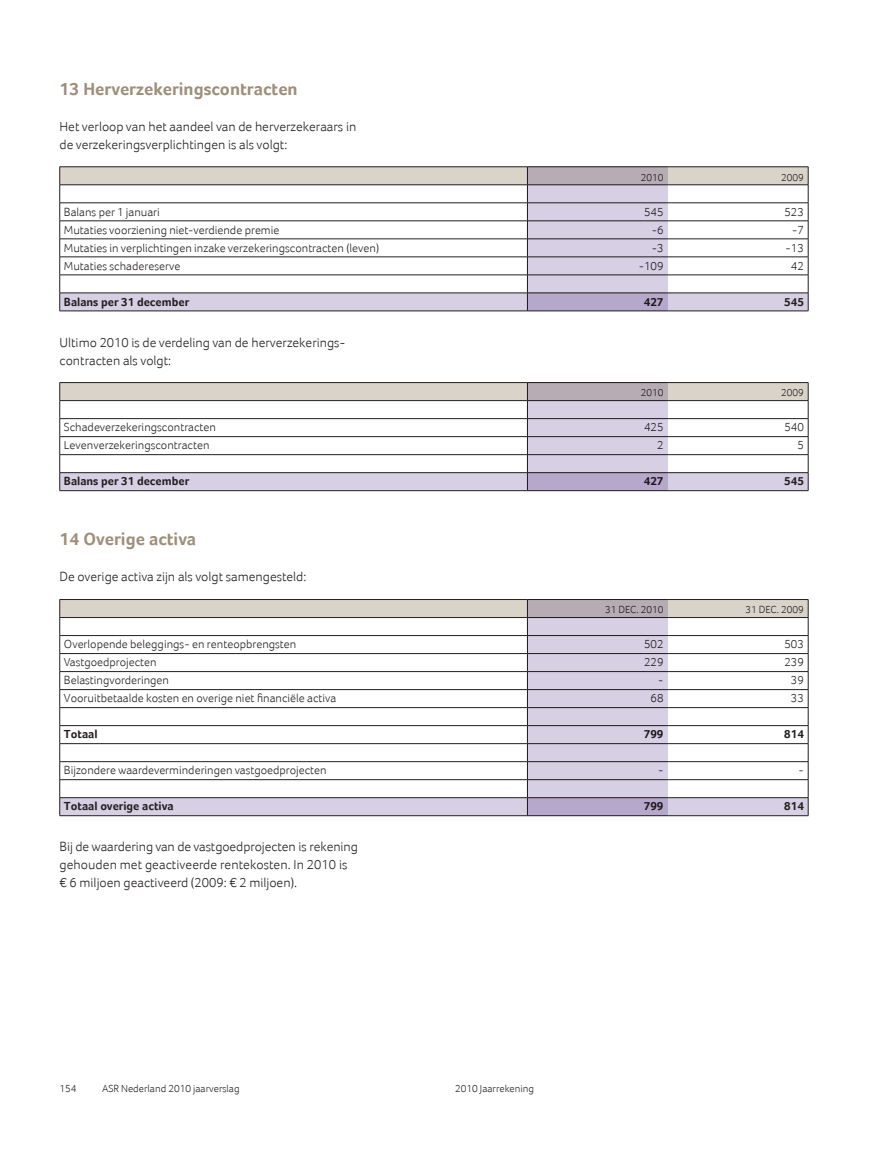
<style>
.page{position:relative;width:872px;height:1149px;background:#fff}
.page>*{position:absolute;margin:0;border:0;box-sizing:border-box;transform-origin:0 0}
.t1{font:700 18px "Foco";color:#9e8f7b}
.t2{font:300 13.5px/18px "Foco";color:#231f20}
.t3{font:300 12px "Foco";color:#231f20}
.t4{font:700 12px "Foco";color:#231f20}
.t5{font:300 10.5px "Foco";color:#231f20}
</style>
<div class="page">
<hr style="left:60px;top:166px;width:467px;height:1px;background:#231f20">
<hr style="left:527px;top:166px;width:141px;height:1px;background:#231f20">
<hr style="left:668px;top:166px;width:140px;height:1px;background:#231f20">
<svg style="left:59px;top:167px;width:750px;height:144px"></svg>
<hr style="left:668px;top:292px;width:140px;height:1px;background:#231f20">
<hr style="left:60px;top:490px;width:467px;height:1px;background:#231f20">
<hr style="left:527px;top:490px;width:141px;height:1px;background:#231f20">
<hr style="left:668px;top:490px;width:140px;height:1px;background:#231f20">
<svg style="left:59px;top:382px;width:750px;height:108px"></svg>
<hr style="left:668px;top:472px;width:140px;height:1px;background:#231f20">
<hr style="left:60px;top:815px;width:467px;height:1px;background:#231f20">
<hr style="left:527px;top:815px;width:141px;height:1px;background:#231f20">
<hr style="left:668px;top:815px;width:140px;height:1px;background:#231f20">
<svg style="left:59px;top:599px;width:750px;height:216px"></svg>
<hr style="left:668px;top:797px;width:140px;height:1px;background:#231f20">
<h1 class="t1" style="left:60px;top:78px;width:240px">13 Herverzekeringscontracten</h1>
<p class="t2" style="left:60px;top:117px;width:298px">Het verloop van het aandeel van de herverzekeraars in de verzekeringsverplichtingen is als volgt:</p>
<p class="t5" style="left:641px;top:171px;width:24px">2010</p>
<p class="t5" style="left:781px;top:171px;width:24px">2009</p>
<p class="t3" style="left:64px;top:204px;width:97px">Balans per 1 januari</p>
<p class="t3" style="left:644px;top:204px;width:21px">545</p>
<p class="t3" style="left:784px;top:204px;width:21px">523</p>
<p class="t3" style="left:64px;top:222px;width:217px">Mutaties voorziening niet-verdiende premie</p>
<p class="t3" style="left:651px;top:222px;width:13px">-6</p>
<p class="t3" style="left:792px;top:222px;width:13px">-7</p>
<p class="t3" style="left:64px;top:240px;width:317px">Mutaties in verplichtingen inzake verzekeringscontracten (leven)</p>
<p class="t3" style="left:651px;top:240px;width:13px">-3</p>
<p class="t3" style="left:785px;top:240px;width:20px">-13</p>
<p class="t3" style="left:64px;top:258px;width:118px">Mutaties schadereserve</p>
<p class="t3" style="left:639px;top:258px;width:26px">-109</p>
<p class="t3" style="left:791px;top:258px;width:14px">42</p>
<p class="t4" style="left:64px;top:294px;width:127px">Balans per 31 december</p>
<p class="t4" style="left:644px;top:294px;width:21px">427</p>
<p class="t4" style="left:784px;top:294px;width:21px">545</p>
<p class="t2" style="left:60px;top:333px;width:287px">Ultimo 2010 is de verdeling van de herverzekerings&shy;contracten als volgt:</p>
<p class="t5" style="left:641px;top:386px;width:24px">2010</p>
<p class="t5" style="left:781px;top:386px;width:24px">2009</p>
<p class="t3" style="left:64px;top:420px;width:154px">Schadeverzekeringscontracten</p>
<p class="t3" style="left:644px;top:420px;width:21px">425</p>
<p class="t3" style="left:784px;top:420px;width:21px">540</p>
<p class="t3" style="left:64px;top:438px;width:147px">Levenverzekeringscontracten</p>
<p class="t3" style="left:657px;top:438px;width:8px">2</p>
<p class="t3" style="left:797px;top:438px;width:8px">5</p>
<p class="t4" style="left:64px;top:474px;width:127px">Balans per 31 december</p>
<p class="t4" style="left:644px;top:474px;width:21px">427</p>
<p class="t4" style="left:784px;top:474px;width:21px">545</p>
<h1 class="t1" style="left:60px;top:528px;width:138px">14 Overige activa</h1>
<p class="t2" style="left:60px;top:567px;width:248px">De overige activa zijn als volgt samengesteld:</p>
<p class="t5" style="left:605px;top:603px;width:60px">31 Dec. 2010</p>
<p class="t5" style="left:745px;top:603px;width:60px">31 Dec. 2009</p>
<p class="t3" style="left:64px;top:637px;width:234px">Overlopende beleggings- en renteopbrengsten</p>
<p class="t3" style="left:644px;top:637px;width:21px">502</p>
<p class="t3" style="left:784px;top:637px;width:21px">503</p>
<p class="t3" style="left:64px;top:655px;width:94px">Vastgoedprojecten</p>
<p class="t3" style="left:644px;top:655px;width:21px">229</p>
<p class="t3" style="left:784px;top:655px;width:21px">239</p>
<p class="t3" style="left:64px;top:673px;width:107px">Belastingvorderingen</p>
<p class="t3" style="left:658px;top:673px;width:7px">-</p>
<p class="t3" style="left:791px;top:673px;width:14px">39</p>
<p class="t3" style="left:64px;top:691px;width:274px">Vooruitbetaalde kosten en overige niet financiële activa</p>
<p class="t3" style="left:650px;top:691px;width:14px">68</p>
<p class="t3" style="left:791px;top:691px;width:14px">33</p>
<p class="t4" style="left:64px;top:727px;width:35px">Totaal</p>
<p class="t4" style="left:644px;top:727px;width:21px">799</p>
<p class="t4" style="left:784px;top:727px;width:21px">814</p>
<p class="t3" style="left:64px;top:763px;width:264px">Bijzondere waardeverminderingen vastgoedprojecten</p>
<p class="t3" style="left:658px;top:763px;width:7px">-</p>
<p class="t3" style="left:798px;top:763px;width:7px">-</p>
<p class="t4" style="left:64px;top:799px;width:111px">Totaal overige activa</p>
<p class="t4" style="left:644px;top:799px;width:21px">799</p>
<p class="t4" style="left:784px;top:799px;width:21px">814</p>
<p class="t2" style="left:60px;top:837px;width:300px">Bij de waardering van de vastgoedprojecten is rekening gehouden met geactiveerde rentekosten. In 2010 is € 6 miljoen geactiveerd (2009: € 2 miljoen).</p>
<p class="t5" style="left:60px;top:1081px;width:19px">154</p>
<p class="t5" style="left:102px;top:1081px;width:139px">ASR Nederland 2010 jaarverslag</p>
<p class="t5" style="left:455px;top:1081px;width:81px">2010 Jaarrekening</p>
</div>
